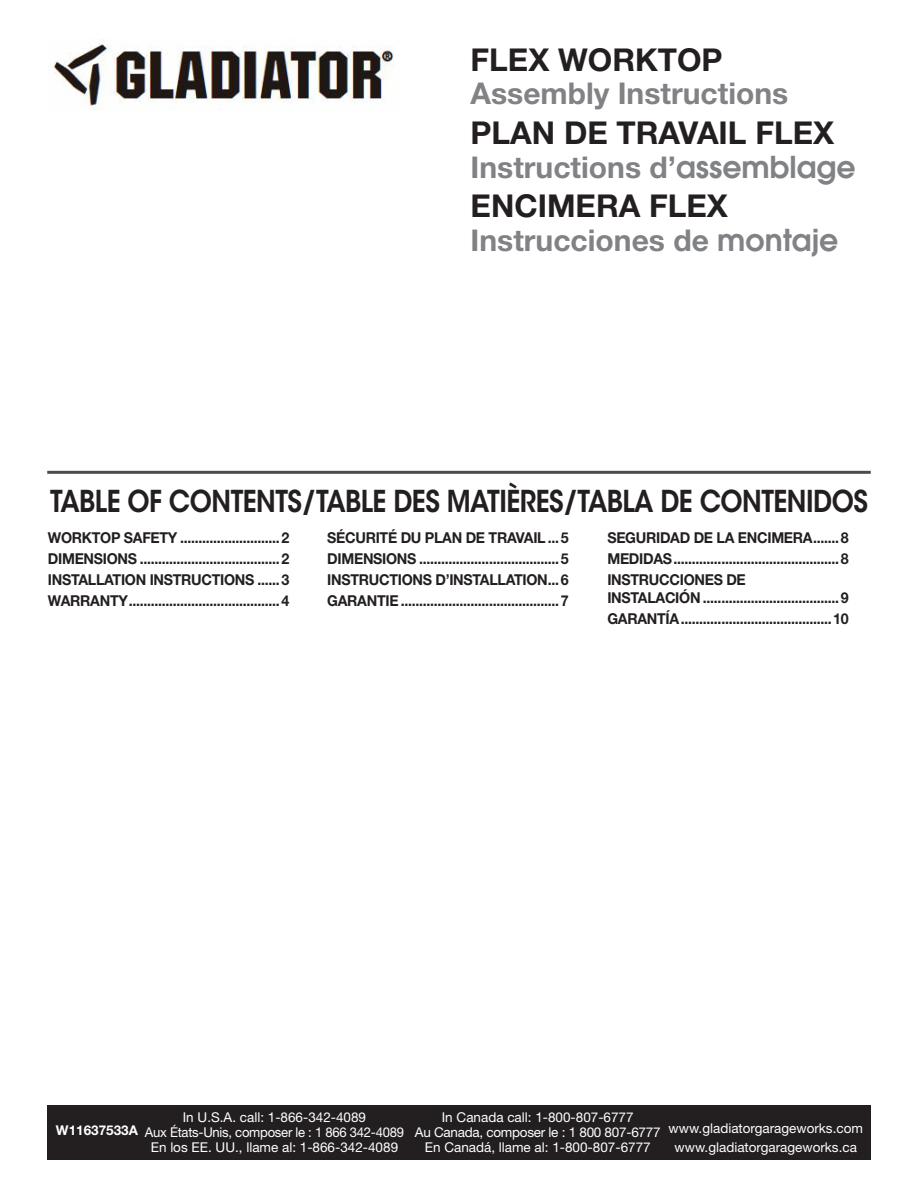
<style>
.page{position:relative;width:918px;height:1188px;background:#fff}
.page>*{position:absolute;margin:0;border:0;box-sizing:border-box;transform-origin:0 0}
.Cover_Heading_1{font:700 31.5px "Helvetica Neue LT Std";color:#231f20}
.Cover_Heading_1-2{font:700 30px "Helvetica Neue LT Std";color:#808285}
.Heading_1{font:600 30px "ITC Avant Garde Std";letter-spacing:-.02em;color:#231f20;scale:.87 1}
.t1{font:700 15px/18px "Helvetica Neue LT Std";letter-spacing:-.02em;color:#231f20;scale:.95 1}
.Body_Centered_White{font:13.5px/15px "Helvetica Neue LT Std";color:#fff;text-align:center}
.Part_Number_reverse{font:700 13.5px "Helvetica Neue LT Std";color:#fff}
.s1{font-family:"Avant Garde CE";font-weight:600}
</style>
<div class="page">
<div style="left:47px;top:1105px;width:824px;height:55px;background:#231f20"></div>
<hr style="left:47px;top:471px;width:824px;height:3px;background:#4b4c4d">
<img style="left:51px;top:43px;width:343px;height:67px">
<h1 class="Cover_Heading_1" style="left:471px;top:40px;width:254px">FLEX WORKTOP</h1>
<h1 class="Cover_Heading_1-2" style="left:471px;top:74px;width:319px">Assembly Instructions</h1>
<h1 class="Cover_Heading_1" style="left:471px;top:113px;width:365px">PLAN DE TRAVAIL FLEX</h1>
<h1 class="Cover_Heading_1-2" style="left:471px;top:148px;width:386px">Instructions d’<span class="s1">assemblage</span></h1>
<h1 class="Cover_Heading_1" style="left:471px;top:187px;width:259px">ENCIMERA FLEX</h1>
<h1 class="Cover_Heading_1-2" style="left:471px;top:222px;width:369px">Instrucciones de <span class="s1">montaje</span></h1>
<h1 class="Heading_1" style="left:50px;top:482px;width:942px">TABLE OF CONTENTS/TABLE DES MATIÈRES/TABLA DE CONTENIDOS</h1>
<p class="t1" style="left:48px;top:529px;width:256px">WORKTOP SAFETY ...........................2</p>
<p class="t1" style="left:48px;top:550px;width:256px">DIMENSIONS ......................................2</p>
<p class="t1" style="left:48px;top:571px;width:256px">INSTALLATION INSTRUCTIONS ......3</p>
<p class="t1" style="left:48px;top:592px;width:256px">WARRANTY.........................................4</p>
<p class="t1" style="left:327px;top:529px;width:256px">SÉCURITÉ DU PLAN DE TRAVAIL ...5</p>
<p class="t1" style="left:327px;top:550px;width:256px">DIMENSIONS ......................................5</p>
<p class="t1" style="left:327px;top:571px;width:256px">INSTRUCTIONS D’INSTALLATION...6</p>
<p class="t1" style="left:327px;top:592px;width:256px">GARANTIE ...........................................7</p>
<p class="t1" style="left:607px;top:529px;width:256px">SEGURIDAD DE LA ENCIMERA.......8</p>
<p class="t1" style="left:607px;top:550px;width:256px">MEDIDAS.............................................8</p>
<p class="t1" style="left:607px;top:571px;width:256px">INSTRUCCIONES DE<br>INSTALACIÓN .....................................9</p>
<p class="t1" style="left:607px;top:610px;width:256px">GARANTÍA.........................................10</p>
<p class="Body_Centered_White" style="left:145px;top:1110px;width:261px">In U.S.A. call: 1-866-342-4089<br>Aux États-Unis, composer le : 1 866 342-4089<br>En los EE. UU., llame al: 1-866-342-4089</p>
<p class="Part_Number_reverse" style="left:56px;top:1122px;width:84px">W11637533A</p>
<p class="Body_Centered_White" style="left:415px;top:1110px;width:247px">In Canada call: 1-800-807-6777<br>Au Canada, composer le : 1 800 807-6777<br>En Canadá, llame al: 1-800-807-6777</p>
<p class="Body_Centered_White" style="left:669px;top:1120px;width:196px">www.gladiatorgarageworks.com</p>
<p class="Body_Centered_White" style="left:675px;top:1140px;width:184px">www.gladiatorgarageworks.ca</p>
</div>
